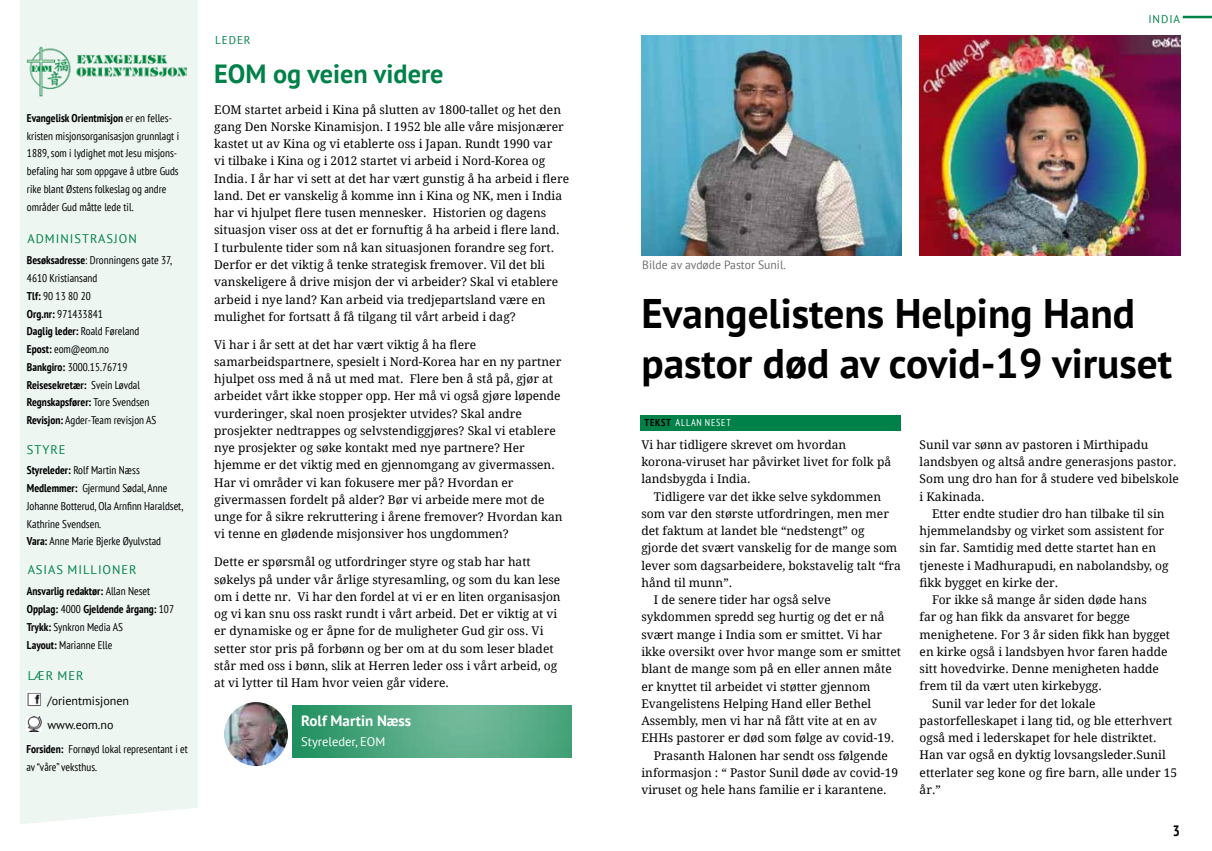
<style>
.page{position:relative;width:1212px;height:851px;background:#fff}
.page>*{position:absolute;margin:0;border:0;box-sizing:border-box;transform-origin:0 0}
.t1{font:700 41.25px/49.5px "PT Sans";color:#000}
.t2{font:700 26.25px "PT Sans";color:#008149}
.t3{font:700 15px "PT Sans";color:#fff}
.t4{font:700 condensed 15px "PT Sans";color:#000}
.t5{font:12.5px "PT Sans";letter-spacing:.08em;color:#008149}
.t6{font:12.5px "PT Sans";color:#fff}
.t7{font:12px/17.2px "Droid Serif";color:#000}
.t8{font:12px/24.2px "PT Sans";color:#000}
.t9{font:12px "PT Sans";color:#6e6e6e}
.t10{font:condensed 11.25px/17.8px "PT Sans";color:#000}
.t11{font:700 condensed 11.25px/17.8px "PT Sans";color:#000}
.t12{font:11.25px "PT Sans";letter-spacing:.08em;color:#008149}
.t13{font:condensed 10px "PT Sans";letter-spacing:.08em;color:#fff}
.s1{font-weight:700}
.s2{font-weight:400}
.s3{font-weight:700;color:#000}
</style>
<div class="page">
<div style="left:20px;top:0;width:178px;height:824px;background:#eef6f2"></div>
<img style="left:27px;top:691px;width:15px;height:16px">
<img style="left:27px;top:716px;width:15px;height:15px">
<img style="left:292px;top:705px;width:279px;height:52px">
<img style="left:224px;top:702px;width:64px;height:64px;border-radius:32px">
<img style="left:27px;top:46px;width:160px;height:51px">
<hr style="left:1183px;top:16px;width:29px;height:2px;background:#008149">
<div style="left:640px;top:415px;width:261px;height:15px;background:#008149"></div>
<img style="left:641px;top:35px;width:261px;height:220px">
<img style="left:919px;top:35px;width:261px;height:220px">
<p class="t10" style="left:27px;top:109px;width:154px"><span class="s1">Evangelisk Orientmisjon</span> er en felles&shy;kristen misjonsorganisasjon grunnlagt i 1889, som i lydighet mot Jesu misjons&shy;befaling har som oppgave å utbre Guds rike blant Østens folkeslag og andre områder Gud måtte lede til.</p>
<p class="t5" style="left:27px;top:230px;width:111px">ADMINISTRASJON</p>
<p class="t10" style="left:27px;top:251px;width:147px"><span class="s1">Besøksadresse</span>: Dronningens gate 37,<br>4610 Kristiansand<br><span class="s1">Tlf:</span> 90 13 80 20<br><span class="s1">Org.nr:</span> 971433841<br><span class="s1">Daglig leder:</span> Roald Føreland<br><span class="s1">Epost:</span> eom@eom.no<br><span class="s1">Bankgiro:</span> 3000.15.76719<br><span class="s1">Reisesekretær:</span> Svein Løvdal<br><span class="s1">Regnskapsfører:</span> Tore Svendsen<br><span class="s1">Revisjon:</span> Agder-Team revisjon AS</p>
<p class="t5" style="left:27px;top:442px;width:40px">STYRE</p>
<p class="t10" style="left:27px;top:461px;width:158px"><span class="s1">Styreleder:</span> Rolf Martin Næss<br><span class="s1">Medlemmer:</span> Gjermund Sødal, Anne<br>Johanne Botterud, Ola Arnfinn Haraldset,<br>Kathrine Svendsen.<br><span class="s1">Vara:</span> Anne Marie Bjerke Øyulvstad</p>
<p class="t5" style="left:28px;top:561px;width:111px">ASIAS MILLIONER</p>
<p class="t11" style="left:27px;top:582px;width:149px">Ansvarlig redaktør: <span class="s2">Allan Neset<br></span>Opplag: <span class="s2">4000</span> Gjeldende årgang: <span class="s2">107<br></span>Trykk: <span class="s2">Synkron Media AS<br></span>Layout: <span class="s2">Marianne Elle</span></p>
<p class="t5" style="left:28px;top:667px;width:57px">LÆR MER</p>
<p class="t8" style="left:48px;top:688px;width:83px">/orientmisjonen www.eom.no</p>
<p class="t10" style="left:26px;top:740px;width:163px"><span class="s1">Forsiden:</span> Fornøyd lokal representant i et av “våre” veksthus.</p>
<p class="t12" style="left:215px;top:33px;width:37px">LEDER</p>
<h2 class="t2" style="left:214px;top:57px;width:231px">EOM og veien videre</h2>
<p class="t7" style="left:214px;top:100px;width:356px">EOM startet arbeid i Kina på slutten av 1800-tallet og het den gang Den Norske Kinamisjon. I 1952 ble alle våre misjonærer kastet ut av Kina og vi etablerte oss i Japan. Rundt 1990 var<br>vi tilbake i Kina og i 2012 startet vi arbeid i Nord-Korea og India. I år har vi sett at det har vært gunstig å ha arbeid i flere land. Det er vanskelig å komme inn i Kina og NK, men i India har vi hjulpet flere tusen mennesker. Historien og dagens situasjon viser oss at det er fornuftig å ha arbeid i flere land.<br>I turbulente tider som nå kan situasjonen forandre seg fort.<br>Derfor er det viktig å tenke strategisk fremover. Vil det bli vanskeligere å drive misjon der vi arbeider? Skal vi etablere arbeid i nye land? Kan arbeid via tredjepartsland være en mulighet for fortsatt å få tilgang til vårt arbeid i dag?</p>
<p class="t7" style="left:214px;top:335px;width:350px">Vi har i år sett at det har vært viktig å ha flere samarbeidspartnere, spesielt i Nord-Korea har en ny partner hjulpet oss med å nå ut med mat. Flere ben å stå på, gjør at arbeidet vårt ikke stopper opp. Her må vi også gjøre løpende vurderinger, skal noen prosjekter utvides? Skal andre prosjekter nedtrappes og selvstendiggjøres? Skal vi etablere nye prosjekter og søke kontakt med nye partnere? Her hjemme er det viktig med en gjennomgang av givermassen.<br>Har vi områder vi kan fokusere mer på? Hvordan er givermassen fordelt på alder? Bør vi arbeide mere mot de unge for å sikre rekruttering i årene fremover? Hvordan kan vi tenne en glødende misjonsiver hos ungdommen?</p>
<p class="t7" style="left:214px;top:553px;width:348px">Dette er spørsmål og utfordringer styre og stab har hatt søkelys på under vår årlige styresamling, og som du kan lese om i dette nr. Vi har den fordel at vi er en liten organisasjon og vi kan snu oss raskt rundt i vårt arbeid. Det er viktig at vi er dynamiske og er åpne for de muligheter Gud gir oss. Vi setter stor pris på forbønn og ber om at du som leser bladet står med oss i bønn, slik at Herren leder oss i vårt arbeid, og at vi lytter til Ham hvor veien går videre.</p>
<p class="t3" style="left:301px;top:711px;width:112px">Rolf Martin Næss</p>
<p class="t6" style="left:301px;top:733px;width:86px">Styreleder, EOM</p>
<p class="t9" style="left:642px;top:257px;width:145px">Bilde av avdøde Pastor Sunil.</p>
<p class="t12" style="left:1148px;top:11px;width:33px">INDIA</p>
<h1 class="t1" style="left:641px;top:288px;width:532px">Evangelistens Helping Hand pastor død av covid-19 viruset</h1>
<p class="t13" style="left:644px;top:416px;width:88px"><span class="s3">TEKST</span> ALLAN NESET</p>
<p class="t7" style="left:641px;top:435px;width:251px">Vi har tidligere skrevet om hvordan korona-viruset har påvirket livet for folk på landsbygda i India.</p>
<p class="t7" style="left:654px;top:487px;width:229px">Tidligere var det ikke selve sykdommen</p>
<p class="t7" style="left:641px;top:504px;width:249px">som var den største utfordringen, men mer</p>
<p class="t7" style="left:641px;top:522px;width:225px">det faktum at landet ble “nedstengt” og</p>
<p class="t7" style="left:641px;top:539px;width:257px">gjorde det svært vanskelig for de mange som</p>
<p class="t7" style="left:641px;top:556px;width:261px">lever som dagsarbeidere, bokstavelig talt “fra</p>
<p class="t7" style="left:641px;top:573px;width:92px">hånd til munn”.</p>
<p class="t7" style="left:654px;top:591px;width:178px">I de senere tider har også selve</p>
<p class="t7" style="left:641px;top:608px;width:245px">sykdommen spredd seg hurtig og det er nå</p>
<p class="t7" style="left:641px;top:625px;width:242px">svært mange i India som er smittet. Vi har</p>
<p class="t7" style="left:641px;top:642px;width:261px">ikke oversikt over hvor mange som er smittet</p>
<p class="t7" style="left:641px;top:660px;width:252px">blant de mange som på en eller annen måte</p>
<p class="t7" style="left:641px;top:677px;width:231px">er knyttet til arbeidet vi støtter gjennom</p>
<p class="t7" style="left:641px;top:694px;width:231px">Evangelistens Helping Hand eller Bethel</p>
<p class="t7" style="left:641px;top:711px;width:237px">Assembly, men vi har nå fått vite at en av</p>
<p class="t7" style="left:641px;top:729px;width:254px">EHHs pastorer er død som følge av covid-19.</p>
<p class="t7" style="left:654px;top:746px;width:236px">Prasanth Halonen har sendt oss følgende</p>
<p class="t7" style="left:641px;top:763px;width:258px">informasjon : “ Pastor Sunil døde av covid-19</p>
<p class="t7" style="left:641px;top:780px;width:247px">viruset og hele hans familie er i karantene.</p>
<p class="t7" style="left:919px;top:435px;width:261px">Sunil var sønn av pastoren i Mirthipadu landsbyen og altså andre generasjons pastor.<br>Som ung dro han for å studere ved bibelskole i Kakinada.</p>
<p class="t7" style="left:932px;top:504px;width:234px">Etter endte studier dro han tilbake til sin</p>
<p class="t7" style="left:919px;top:521px;width:246px">hjemmelandsby og virket som assistent for</p>
<p class="t7" style="left:919px;top:539px;width:238px">sin far. Samtidig med dette startet han en</p>
<p class="t7" style="left:919px;top:556px;width:251px">tjeneste i Madhurapudi, en nabolandsby, og</p>
<p class="t7" style="left:919px;top:573px;width:140px">fikk bygget en kirke der.</p>
<p class="t7" style="left:932px;top:590px;width:216px">For ikke så mange år siden døde hans</p>
<p class="t7" style="left:919px;top:608px;width:212px">far og han fikk da ansvaret for begge</p>
<p class="t7" style="left:919px;top:625px;width:252px">menighetene. For 3 år siden fikk han bygget</p>
<p class="t7" style="left:919px;top:642px;width:249px">en kirke også i landsbyen hvor faren hadde</p>
<p class="t7" style="left:919px;top:659px;width:241px">sitt hovedvirke. Denne menigheten hadde</p>
<p class="t7" style="left:919px;top:677px;width:184px">frem til da vært uten kirkebygg.</p>
<p class="t7" style="left:932px;top:694px;width:165px">Sunil var leder for det lokale</p>
<p class="t7" style="left:919px;top:711px;width:254px">pastorfelleskapet i lang tid, og ble etterhvert</p>
<p class="t7" style="left:919px;top:728px;width:238px">også med i lederskapet for hele distriktet.</p>
<p class="t7" style="left:919px;top:746px;width:248px">Han var også en dyktig lovsangsleder.Sunil</p>
<p class="t7" style="left:919px;top:763px;width:259px">etterlater seg kone og fire barn, alle under 15</p>
<p class="t7" style="left:919px;top:780px;width:23px">år.”</p>
<p class="t4" style="left:1173px;top:820px;width:9px">3</p>
</div>
